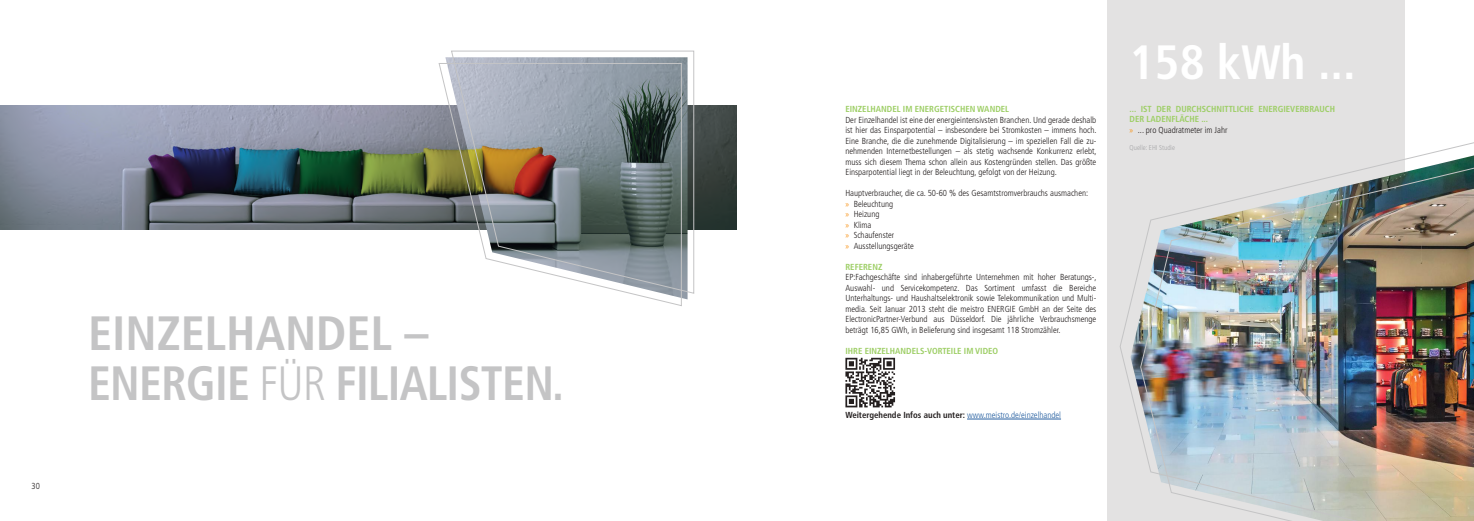
<style>
.page{position:relative;width:1474px;height:521px;background:#fff}
.page>*{position:absolute;margin:0;border:0;box-sizing:border-box;transform-origin:0 0}
.t1{font:700 condensed 48.12px/49.9px "Frutiger LT Std";letter-spacing:-.015em;color:#c4c4c5}
.t2{font:700 condensed 48.12px "Frutiger LT Std";color:#fff}
.t3{font:300 condensed 8.75px/10.5px "Frutiger LT Std";color:#241f1f;text-align:justify}
.t4{font:700 condensed 8.75px/10.5px "Frutiger LT Std";color:#9dce65}
.t5{font:700 condensed 8.75px "Frutiger LT Std";color:#241f1f}
.t6{font:300 condensed 7px "Frutiger LT Std";color:#a6a6a8}
.s1{font-weight:300}
.s2{font-family:"Myriad Pro";font-weight:400;font-stretch:normal;color:#f9951b}
.s3{font-weight:300;color:#255fa0}
.s4{font-weight:300;color:#241f1f}
</style>
<div class="page">
<hr style="left:967px;top:419px;width:94px;height:1px;background:#255fa0">
<svg style="left:845px;top:358px;width:50px;height:49px"></svg>
<img style="left:0;top:105px;width:737px;height:124px">
<svg style="left:450px;top:50px;width:244px;height:244px"></svg>
<svg style="left:438px;top:63px;width:244px;height:243px"></svg>
<div style="left:1107px;top:0;width:297px;height:521px;background:#e3e2e2"></div>
<svg style="left:1120px;top:139px;width:353px;height:285px"></svg>
<img style="left:1139px;top:160px;width:334px;height:361px">
<p class="t3" style="left:32px;top:481px;width:10px">30</p>
<h1 class="t1" style="left:88px;top:309px;width:477px">EINZELHANDEL –<br>ENERGIE <span class="s1">FÜR</span> FILIALISTEN.</h1>
<p class="t4" style="left:845px;top:104px;width:165px">EINZELHANDEL IM ENERGETISCHEN WANDEL</p>
<p class="t3" style="left:845px;top:114px;width:253px">Der Einzelhandel ist eine der energieintensivsten Branchen. Und gerade deshalb ist hier das Einsparpotential – insbesondere bei Stromkosten – immens hoch.<br>Eine Branche, die die zunehmende Digitalisierung – im speziellen Fall die zu&shy;nehmenden Internetbestellungen – als stetig wachsende Konkurrenz erlebt, muss sich diesem Thema schon allein aus Kostengründen stellen. Das größte Einsparpotential liegt in der Beleuchtung, gefolgt von der Heizung.</p>
<p class="t3" style="left:845px;top:188px;width:244px;text-align:left">Hauptverbraucher, die ca. 50-60 % des Gesamtstromverbrauchs ausmachen: <span class="s2">»</span> Beleuchtung<br><span class="s2">»</span> Heizung<br><span class="s2">»</span> Klima<br><span class="s2">»</span> Schaufenster<br><span class="s2">»</span> Ausstellungsgeräte</p>
<p class="t4" style="left:845px;top:261px;width:38px">REFERENZ</p>
<p class="t3" style="left:845px;top:272px;width:253px">EP:Fachgeschäfte sind inhabergeführte Unternehmen mit hoher Beratungs-, Auswahl- und Servicekompetenz. Das Sortiment umfasst die Bereiche Unterhaltungs- und Haushaltselektronik sowie Telekommunikation und Multi&shy;media. Seit Januar 2013 steht die meistro ENERGIE GmbH an der Seite des ElectronicPartner-Verbund aus Düsseldorf. Die jährliche Verbrauchsmenge beträgt 16,85 GWh, in Belieferung sind insgesamt 118 Stromzähler.</p>
<p class="t4" style="left:845px;top:345px;width:154px">IHRE EINZELHANDELS-VORTEILE IM VIDEO</p>
<p class="t5" style="left:845px;top:410px;width:217px">Weitergehende Infos auch unter: <span class="s3">www.meistro.de/einzelhandel</span></p>
<h1 class="t2" style="left:1129px;top:34px;width:227px">158 kWh ...</h1>
<p class="t4" style="left:1129px;top:103px;width:207px">... IST DER DURCHSCHNITTLICHE ENERGIEVERBRAUCH<br>DER LADENFLÄCHE ...<br><span class="s2">»</span> <span class="s4">... pro Quadratmeter im Jahr</span></p>
<p class="t6" style="left:1129px;top:144px;width:47px">Quelle: EHI Studie</p>
</div>
